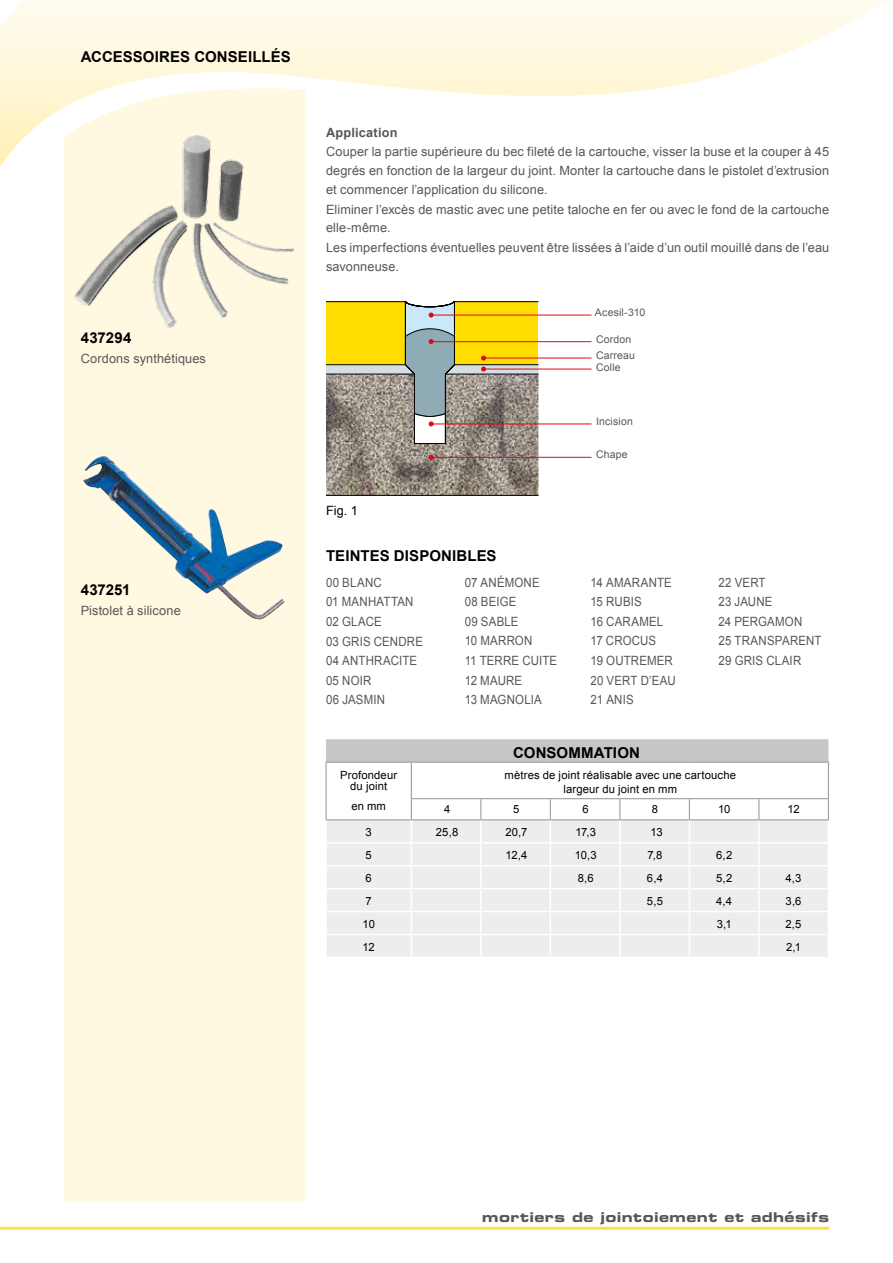
<style>
.page{position:relative;width:893px;height:1263px;background:#fff}
.page>*{position:absolute;margin:0;border:0;box-sizing:border-box;transform-origin:0 0}
.t1{font:700 15px "Arial";letter-spacing:.005em;color:#000}
.t2{font:13.5px "Eurostile Bold Extended Two";letter-spacing:.03em;color:#575756}
.t3{font:12.75px/19px "Arial";letter-spacing:.01em;color:#575756}
.t4{font:12.75px/19.6px "Arial";letter-spacing:.01em;color:#575756;scale:.9 1}
.t5{font:700 12.75px "Arial";letter-spacing:.015em;color:#575756}
.t6{font:12.75px "Arial";color:#000}
.t7{font:11.25px/11.2px "Arial";letter-spacing:.01em;color:#000;text-align:center}
.t8{font:10.5px/15.9px "Arial";letter-spacing:.015em;color:#575756}
</style>
<div class="page">
<svg style="left:0;top:0;width:885px;height:167px"></svg>
<hr style="left:0;top:1227px;width:829px;height:3px;background:#ffdf43">
<div style="left:64px;top:84px;width:241px;height:1117px;background:#fff9e1"></div>
<img style="left:68px;top:128px;width:230px;height:205px">
<img style="left:83px;top:456px;width:202px;height:165px">
<hr style="left:326px;top:495px;width:212px;height:1px;background:#000">
<hr style="left:431px;top:315px;width:160px;height:1px;background:#e30613">
<hr style="left:431px;top:424px;width:160px;height:1px;background:#e30613">
<hr style="left:431px;top:457px;width:160px;height:1px;background:#e30613">
<hr style="left:431px;top:341px;width:160px;height:1px;background:#e30613">
<hr style="left:483px;top:358px;width:108px;height:1px;background:#e30613">
<hr style="left:483px;top:369px;width:108px;height:1px;background:#e30613">
<svg style="left:326px;top:301px;width:213px;height:194px;background:#b1a46c"></svg>
<hr style="left:325px;top:819px;width:86px;height:1px;background:#9d9d9c">
<hr style="left:325px;top:762px;width:86px;height:1px;background:#9d9d9c">
<hr style="left:325px;top:763px;width:2px;height:36px;background:#9d9d9c">
<hr style="left:325px;top:799px;width:2px;height:20px;background:#9d9d9c">
<svg style="left:326px;top:739px;width:503px;height:218px"></svg>
<p class="t1" style="left:81px;top:47px;width:211px">ACCESSOIRES CONSEILLÉS</p>
<p class="t1" style="left:81px;top:328px;width:52px">437294</p>
<p class="t3" style="left:81px;top:349px;width:127px">Cordons synthétiques</p>
<p class="t1" style="left:81px;top:580px;width:51px">437251</p>
<p class="t3" style="left:81px;top:601px;width:102px">Pistolet à silicone</p>
<p class="t5" style="left:326px;top:124px;width:73px">Application</p>
<p class="t3" style="left:326px;top:143px;width:505px">Couper la partie supérieure du bec fileté de la cartouche, visser la buse et la couper à 45 degrés en fonction de la largeur du joint. Monter la cartouche dans le pistolet d’extrusion et commencer l’application du silicone.<br>Eliminer l’excès de mastic avec une petite taloche en fer ou avec le fond de la cartouche elle-même.<br>Les imperfections éventuelles peuvent être lissées à l’aide d’un outil mouillé dans de l’eau savonneuse.</p>
<p class="t8" style="left:595px;top:305px;width:52px">Acesil-310</p>
<p class="t8" style="left:596px;top:331px;width:41px">Cordon<br>Carreau</p>
<p class="t8" style="left:596px;top:359px;width:26px">Colle</p>
<p class="t6" style="left:326px;top:502px;width:34px">Fig. 1</p>
<p class="t1" style="left:326px;top:546px;width:172px">TEINTES DISPONIBLES</p>
<p class="t8" style="left:596px;top:413px;width:38px">Incision</p>
<p class="t8" style="left:596px;top:446px;width:33px">Chape</p>
<p class="t4" style="left:326px;top:572px;width:109px">00 BLANC<br>01 MANHATTAN<br>02 GLACE<br>03 GRIS CENDRE<br>04 ANTHRACITE<br>05 NOIR<br>06 JASMIN</p>
<p class="t4" style="left:465px;top:572px;width:104px">07 ANÉMONE<br>08 BEIGE<br>09 SABLE<br>10 MARRON<br>11 TERRE CUITE<br>12 MAURE<br>13 MAGNOLIA</p>
<p class="t4" style="left:591px;top:572px;width:96px">14 AMARANTE<br>15 RUBIS<br>16 CARAMEL<br>17 CROCUS<br>19 OUTREMER<br>20 VERT D’EAU<br>21 ANIS</p>
<p class="t4" style="left:719px;top:572px;width:116px">22 VERT<br>23 JAUNE<br>24 PERGAMON<br>25 TRANSPARENT<br>29 GRIS CLAIR</p>
<p class="t1" style="left:513px;top:743px;width:128px">CONSOMMATION</p>
<p class="t7" style="left:340px;top:769px;width:58px">Profondeur du joint</p>
<p class="t7" style="left:505px;top:768px;width:233px;line-height:14.4px">mètres de joint réalisable avec une cartouche largeur du joint en mm</p>
<p class="t7" style="left:352px;top:801px;width:36px">en mm</p>
<p class="t7" style="left:444px;top:804px;width:8px">4</p>
<p class="t7" style="left:513px;top:804px;width:8px">5</p>
<p class="t7" style="left:583px;top:804px;width:8px">6</p>
<p class="t7" style="left:652px;top:804px;width:8px">8</p>
<p class="t7" style="left:718px;top:804px;width:14px">10</p>
<p class="t7" style="left:787px;top:804px;width:14px">12</p>
<p class="t7" style="left:366px;top:827px;width:8px">3</p>
<p class="t7" style="left:436px;top:827px;width:24px">25,8</p>
<p class="t7" style="left:505px;top:827px;width:23px">20,7</p>
<p class="t7" style="left:575px;top:827px;width:22px">17,3</p>
<p class="t7" style="left:650px;top:827px;width:14px">13</p>
<p class="t7" style="left:366px;top:850px;width:8px">5</p>
<p class="t7" style="left:505px;top:850px;width:23px">12,4</p>
<p class="t7" style="left:575px;top:850px;width:23px">10,3</p>
<p class="t7" style="left:647px;top:850px;width:16px">7,8</p>
<p class="t7" style="left:716px;top:850px;width:18px">6,2</p>
<p class="t7" style="left:366px;top:872px;width:8px">6</p>
<p class="t7" style="left:578px;top:872px;width:17px">8,6</p>
<p class="t7" style="left:647px;top:872px;width:17px">6,4</p>
<p class="t7" style="left:716px;top:872px;width:18px">5,2</p>
<p class="t7" style="left:786px;top:872px;width:17px">4,3</p>
<p class="t7" style="left:366px;top:895px;width:8px">7</p>
<p class="t7" style="left:647px;top:895px;width:17px">5,5</p>
<p class="t7" style="left:716px;top:895px;width:17px">4,4</p>
<p class="t7" style="left:786px;top:895px;width:17px">3,6</p>
<p class="t7" style="left:363px;top:918px;width:14px">10</p>
<p class="t7" style="left:717px;top:918px;width:16px">3,1</p>
<p class="t7" style="left:785px;top:918px;width:17px">2,5</p>
<p class="t7" style="left:363px;top:941px;width:14px">12</p>
<p class="t7" style="left:786px;top:941px;width:16px">2,1</p>
<p class="t2" style="left:482px;top:1208px;width:348px">mortiers de jointoiement et adhésifs</p>
</div>
